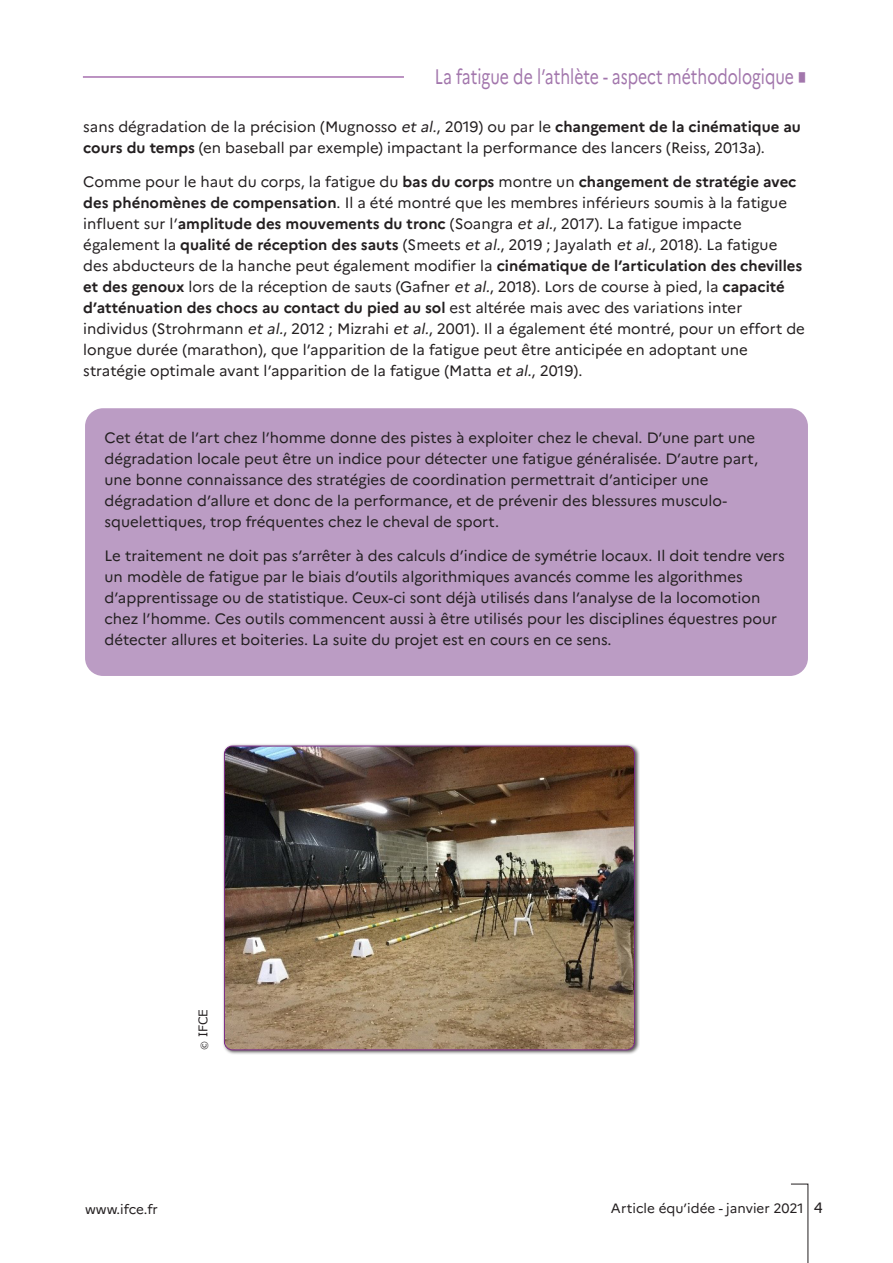
<style>
.page{position:relative;width:893px;height:1263px;background:#fff}
.page>*{position:absolute;margin:0;border:0;box-sizing:border-box;transform-origin:0 0}
.t1{font:21px "Marianne";color:#a276ac;scale:.75 1}
.titre_paragraphe{font:15px/21px "Marianne";color:#231f20}
.t2{font:13.5px "Marianne";color:#231f20}
.t3{font:12px "Verdana";color:#231f20}
.s1{font-style:italic}
.s2{font-weight:700}
.s3{font-size:9px}
.s4{font-size:15px}
</style>
<div class="page">
<svg style="left:791px;top:1183px;width:18px;height:80px"></svg>
<hr style="left:83px;top:77px;width:321px;height:1px;background:#7b2987">
<div style="left:85px;top:408px;width:723px;height:268px;background:#bb9cc4;border-radius:18px"></div>
<div style="left:222px;top:743px;width:418px;height:312px;background:#231f20;opacity:.75"></div>
<img style="left:224px;top:746px;width:410px;height:304px">
<div style="left:224px;top:746px;width:411px;height:304px;border:1px solid #7b2987;border-radius:8px"></div>
<h1 class="t1" style="left:435px;top:63px;width:497px">La fatigue de l’athlète - aspect méthodologique ■</h1>
<p class="titre_paragraphe" style="left:83px;top:116px;width:719px">sans dégradation de la précision (Mugnosso <span class="s1">et al.</span>, 2019) ou par le <span class="s2">changement de la cinématique au cours du temps</span> (en baseball par exemple) impactant la performance des lancers (Reiss, 2013a).</p>
<p class="titre_paragraphe" style="left:83px;top:171px;width:723px">Comme pour le haut du corps, la fatigue du <span class="s2">bas du corps</span> montre un <span class="s2">changement de stratégie avec des phénomènes de compensation</span>. Il a été montré que les membres inférieurs soumis à la fatigue influent sur l’<span class="s2">amplitude des mouvements du tronc</span> (Soangra <span class="s1">et al.</span>, 2017). La fatigue impacte également la <span class="s2">qualité de réception des sauts</span> (Smeets <span class="s1">et al.</span>, 2019 ; Jayalath <span class="s1">et al.</span>, 2018). La fatigue des abducteurs de la hanche peut également modifier la <span class="s2">cinématique de l’articulation des chevilles et des genoux</span> lors de la réception de sauts (Gafner <span class="s1">et al.</span>, 2018). Lors de course à pied, la <span class="s2">capacité d’atténuation des chocs au contact du pied au sol</span> est altérée mais avec des variations inter individus (Strohrmann <span class="s1">et al.</span>, 2012 ; Mizrahi <span class="s1">et al.</span>, 2001). Il a également été montré, pour un effort de longue durée (marathon), que l’apparition de la fatigue peut être anticipée en adoptant une stratégie optimale avant l’apparition de la fatigue (Matta <span class="s1">et al.</span>, 2019).</p>
<p class="titre_paragraphe" style="left:105px;top:427px;width:655px">Cet état de l’art chez l’homme donne des pistes à exploiter chez le cheval. D’une part une dégradation locale peut être un indice pour détecter une fatigue généralisée. D’autre part, une bonne connaissance des stratégies de coordination permettrait d’anticiper une dégradation d’allure et donc de la performance, et de prévenir des blessures musculo&shy;squelettiques, trop fréquentes chez le cheval de sport.</p>
<p class="titre_paragraphe" style="left:105px;top:545px;width:682px">Le traitement ne doit pas s’arrêter à des calculs d’indice de symétrie locaux. Il doit tendre vers un modèle de fatigue par le biais d’outils algorithmiques avancés comme les algorithmes d’apprentissage ou de statistique. Ceux-ci sont déjà utilisés dans l’analyse de la locomotion chez l’homme. Ces outils commencent aussi à être utilisés pour les disciplines équestres pour détecter allures et boiteries. La suite du projet est en cours en ce sens.</p>
<p class="t3" style="left:195px;top:1050px;width:43px;rotate:-90deg"><span class="s3">©</span> IFCE</p>
<p class="t2" style="left:85px;top:1201px;width:74px">www.ifce.fr</p>
<p class="t2" style="left:611px;top:1200px;width:213px">Article équ’idée - janvier 2021 <span class="s4">4</span></p>
</div>
